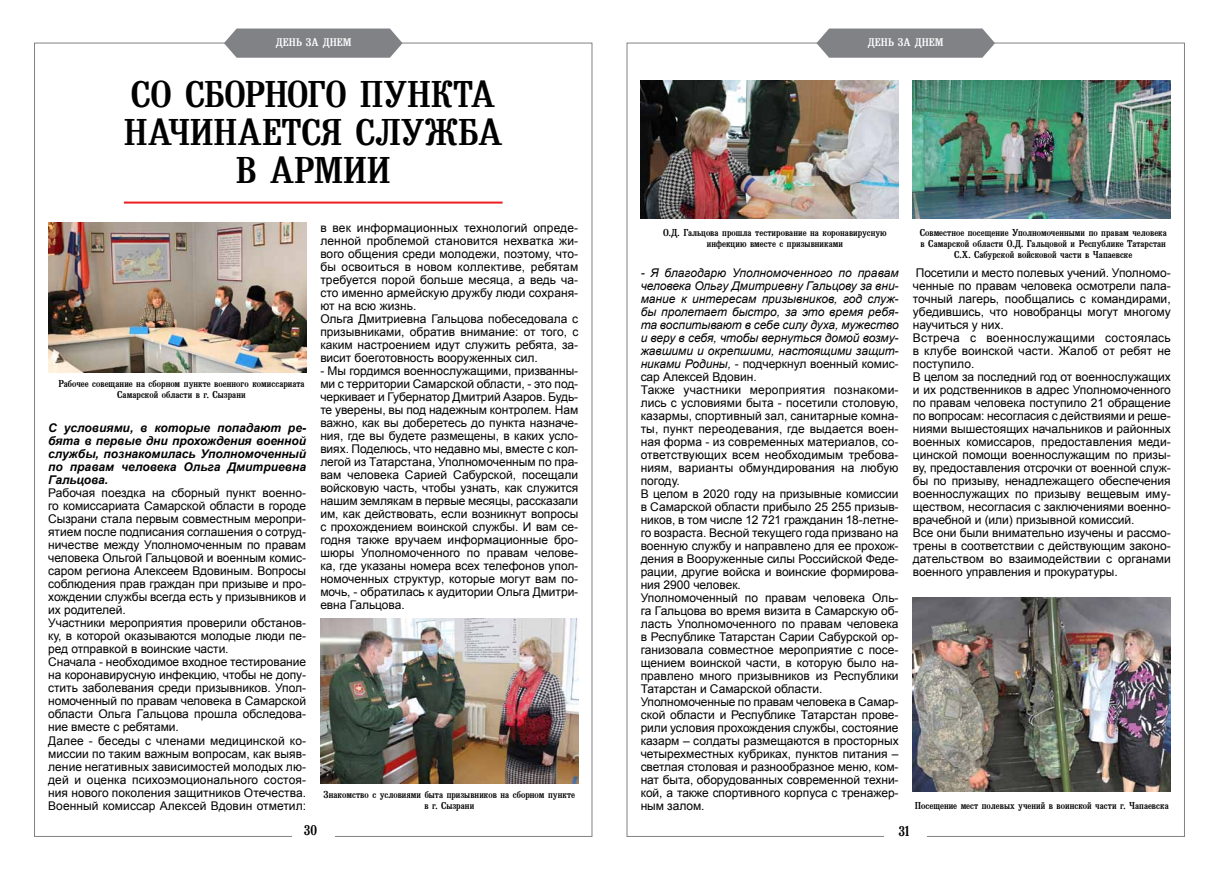
<style>
.page{position:relative;width:1219px;height:871px;background:#fff}
.page>*{position:absolute;margin:0;border:0;box-sizing:border-box;transform-origin:0 0}
.t1{font:37px/38px "Bruskovaya Plain";color:#000;text-align:center}
.t2{font:14px "Bruskovaya Plain";color:#000}
.t3{font:12px/13px "Arial";letter-spacing:-.005em;color:#000}
.t4{font:italic 700 12px/13px "Arial";letter-spacing:.005em;color:#000;text-align:justify}
.t5{font:11px "Bruskovaya Plain";letter-spacing:.06em;color:#fff}
.t6{font:10px/11px "Bruskovaya Plain";letter-spacing:.005em;color:#000;text-align:center}
.s1{font-style:italic}
</style>
<div class="page">
<svg style="left:224px;top:28px;width:179px;height:30px;background:#8c8e90"></svg>
<svg style="left:816px;top:28px;width:179px;height:30px;background:#8c8e90"></svg>
<img style="left:641px;top:81px;width:258px;height:137px">
<img style="left:913px;top:81px;width:258px;height:137px">
<img style="left:48px;top:223px;width:258px;height:149px">
<hr style="left:124px;top:201px;width:379px;height:2px;background:#ed1d24">
<img style="left:913px;top:597px;width:258px;height:194px">
<img style="left:320px;top:618px;width:258px;height:165px">
<p class="t5" style="left:276px;top:36px;width:77px">День за днем</p>
<p class="t5" style="left:868px;top:36px;width:77px">День за днем</p>
<h1 class="t1" style="left:124px;top:76px;width:373px">Со сборного пункта начинается службА в армии</h1>
<p class="t6" style="left:58px;top:378px;width:248px">Рабочее совещание на сборном пункте военного комиссариата<br>Самарской области в г. Сызрани</p>
<p class="t4" style="left:48px;top:422px;width:260px">С условиями, в которые попадают ре&shy;бята в первые дни прохождения военной службы, познакомилась Уполномоченный по правам человека Ольга Дмитриевна Гальцова.</p>
<p class="t3" style="left:48px;top:486px;width:260px">Рабочая поездка на сборный пункт военно&shy;го комиссариата Самарской области в городе Сызрани стала первым совместным меропри&shy;ятием после подписания соглашения о сотруд&shy;ничестве между Уполномоченным по правам человека Ольгой Гальцовой и военным комис&shy;саром региона Алексеем Вдовиным. Вопросы соблюдения прав граждан при призыве и про&shy;хождении службы всегда есть у призывников и их родителей.<br>Участники мероприятия проверили обстанов&shy;ку, в которой оказываются молодые люди пе&shy;ред отправкой в воинские части.<br>Сначала - необходимое входное тестирование на коронавирусную инфекцию, чтобы не допу&shy;стить заболевания среди призывников. Упол&shy;номоченный по правам человека в Самарской области Ольга Гальцова прошла обследова&shy;ние вместе с ребятами.<br>Далее - беседы с членами медицинской ко&shy;миссии по таким важным вопросам, как выяв&shy;ление негативных зависимостей молодых лю&shy;дей и оценка психоэмоционального состоя&shy;ния нового поколения защитников Отечества.<br>Военный комиссар Алексей Вдовин отметил:</p>
<p class="t3" style="left:320px;top:221px;width:259px">в век информационных технологий опреде&shy;ленной проблемой становится нехватка жи&shy;вого общения среди молодежи, поэтому, что&shy;бы освоиться в новом коллективе, ребятам требуется порой больше месяца, а ведь ча&shy;сто именно армейскую дружбу люди сохраня&shy;ют на всю жизнь.<br>Ольга Дмитриевна Гальцова побеседовала с призывниками, обратив внимание: от того, с каким настроением идут служить ребята, за&shy;висит боеготовность вооруженных сил.</p>
<p class="t3" style="left:320px;top:364px;width:260px;text-align:justify">- Мы гордимся военнослужащими, призванны&shy;ми с территории Самарской области, - это под&shy;черкивает и Губернатор Дмитрий Азаров. Будь&shy;те уверены, вы под надежным контролем. Нам важно, как вы доберетесь до пункта назначе&shy;ния, где вы будете размещены, в каких усло&shy;виях. Поделюсь, что недавно мы, вместе с кол&shy;легой из Татарстана, Уполномоченным по пра&shy;вам человека Сарией Сабурской, посещали войсковую часть, чтобы узнать, как служится нашим землякам в первые месяцы, рассказали им, как действовать, если возникнут вопросы с прохождением воинской службы. И вам се&shy;годня также вручаем информационные бро&shy;шюры Уполномоченного по правам челове&shy;ка, где указаны номера всех телефонов упол&shy;номоченных структур, которые могут вам по&shy;мочь, - обратилась к аудитории Ольга Дмитри&shy;евна Гальцова.</p>
<p class="t6" style="left:324px;top:789px;width:253px">Знакомство с условиями быта призывников на сборном пункте в г. Сызрани</p>
<p class="t6" style="left:663px;top:227px;width:225px">О.Д. Гальцова прошла тестирование на коронавирусную инфекцию вместе с призывниками</p>
<p class="t6" style="left:920px;top:227px;width:249px">Совместное посещение Уполномоченными по правам человека в Самарской области О.Д. Гальцовой и Республике Татарстан<br>С.Х. Сабурской войсковой части в Чапаевске</p>
<p class="t3" style="left:641px;top:266px;width:259px"><span class="s1">- Я благодарю Уполномоченного по правам человека Ольгу Дмитриевну Гальцову за вни&shy;мание к интересам призывников, год служ&shy;бы пролетает быстро, за это время ребя&shy;та воспитывают в себе силу духа, мужество и веру в себя, чтобы вернуться домой возму&shy;жавшими и окрепшими, настоящими защит&shy;никами Родины,</span> - подчеркнул военный комис&shy;сар Алексей Вдовин.<br>Также участники мероприятия познакоми&shy;лись с условиями быта - посетили столовую, казармы, спортивный зал, санитарные комна&shy;ты, пункт переодевания, где выдается воен&shy;ная форма - из современных материалов, со&shy;ответствующих всем необходимым требова&shy;ниям, варианты обмундирования на любую погоду.<br>В целом в 2020 году на призывные комиссии в Самарской области прибыло 25 255 призыв&shy;ников, в том числе 12 721 гражданин 18-летне&shy;го возраста. Весной текущего года призвано на военную службу и направлено для ее прохож&shy;дения в Вооруженные силы Российской Феде&shy;рации, другие войска и воинские формирова&shy;ния 2900 человек.<br>Уполномоченный по правам человека Оль&shy;га Гальцова во время визита в Самарскую об&shy;ласть Уполномоченного по правам человека в Республике Татарстан Сарии Сабурской ор&shy;ганизовала совместное мероприятие с посе&shy;щением воинской части, в которую было на&shy;правлено много призывников из Республики Татарстан и Самарской области.<br>Уполномоченные по правам человека в Самар&shy;ской области и Республике Татарстан прове&shy;рили условия прохождения службы, состояние казарм – солдаты размещаются в просторных четырехместных кубриках, пунктов питания – светлая столовая и разнообразное меню, ком&shy;нат быта, оборудованных современной техни&shy;кой, а также спортивного корпуса с тренажер&shy;ным залом.</p>
<p class="t3" style="left:913px;top:266px;width:260px">Посетили и место полевых учений. Уполномо&shy;ченные по правам человека осмотрели пала&shy;точный лагерь, пообщались с командирами, убедившись, что новобранцы могут многому научиться у них.<br>Встреча с военнослужащими состоялась в клубе воинской части. Жалоб от ребят не поступило.<br>В целом за последний год от военнослужащих и их родственников в адрес Уполномоченного по правам человека поступило 21 обращение по вопросам: несогласия с действиями и реше&shy;ниями вышестоящих начальников и районных военных комиссаров, предоставления меди&shy;цинской помощи военнослужащим по призы&shy;ву, предоставления отсрочки от военной служ&shy;бы по призыву, ненадлежащего обеспечения военнослужащих по призыву вещевым иму&shy;ществом, несогласия с заключениями военно&shy;врачебной и (или) призывной комиссий.<br>Все они были внимательно изучены и рассмо&shy;трены в соответствии с действующим законо&shy;дательством во взаимодействии с органами военного управления и прокуратуры.</p>
<p class="t6" style="left:915px;top:799px;width:255px">Посещение мест полевых учений в воинской части г. Чапаевска</p>
<p class="t2" style="left:304px;top:822px;width:15px">30</p>
<p class="t2" style="left:898px;top:823px;width:13px">31</p>
</div>
